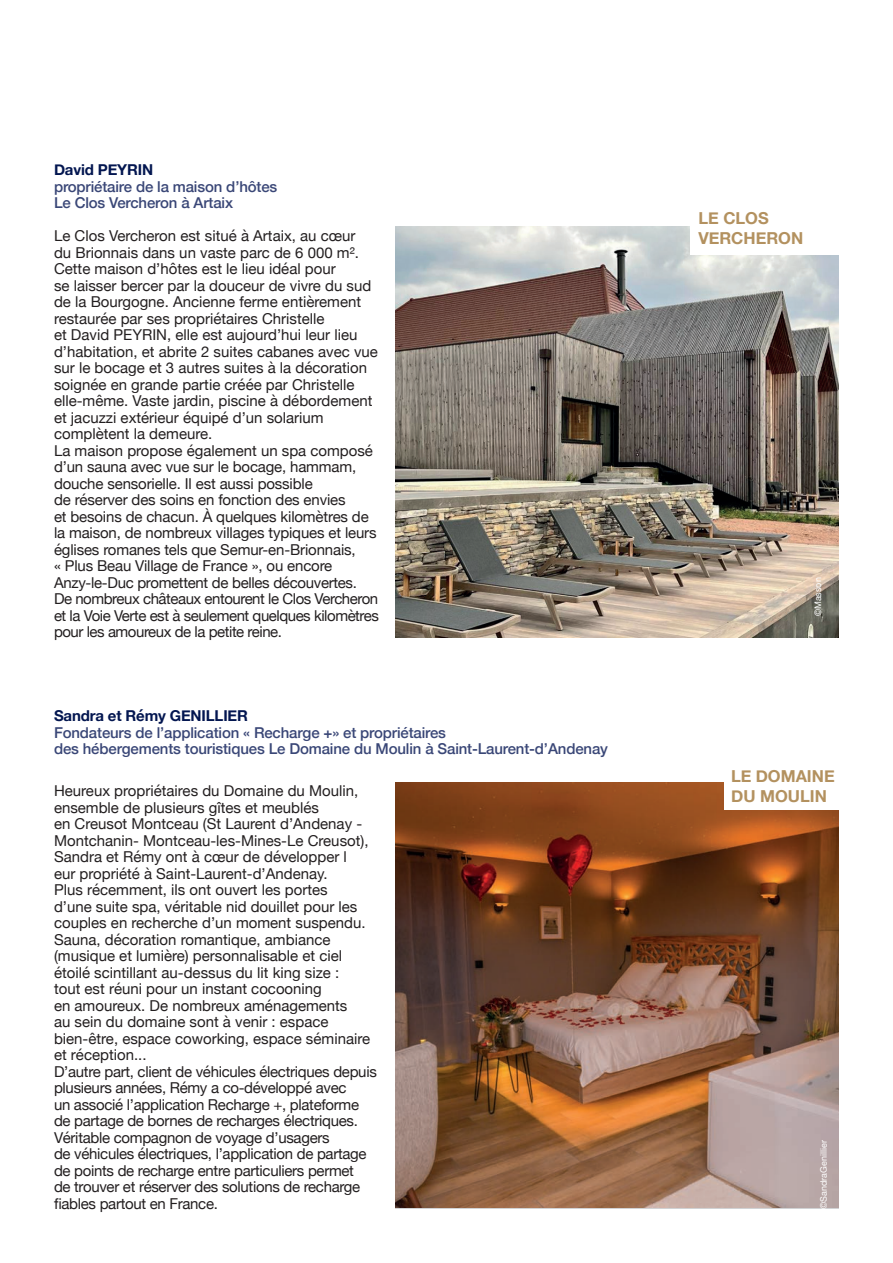
<style>
.page{position:relative;width:893px;height:1263px;background:#fff}
.page>*{position:absolute;margin:0;border:0;box-sizing:border-box;transform-origin:0 0}
.t1{font:700 16.5px/19.8px "Helvetica Neue";color:#b3915f}
.t2{font:15px/16.5px "Helvetica Neue";color:#231f20}
.t3{font:500 15px/16.5px "Helvetica Neue";letter-spacing:-.01em;color:#3a4777}
.t4{font:700 15px "Helvetica Neue";letter-spacing:-.01em;color:#031650}
.t5{font:9px "Helvetica Neue";color:#fff}
</style>
<div class="page">
<img style="left:395px;top:227px;width:444px;height:410px">
<div style="left:690px;top:200px;width:149px;height:55px;background:#fff"></div>
<img style="left:395px;top:782px;width:444px;height:426px">
<div style="left:725px;top:759px;width:116px;height:51px;background:#fff"></div>
<p class="t4" style="left:54px;top:158px;width:101px">David PEYRIN</p>
<p class="t3" style="left:54px;top:177px;width:225px">propriétaire de la maison d’hôtes<br>Le Clos Vercheron à Artaix</p>
<p class="t2" style="left:54px;top:228px;width:326px">Le Clos Vercheron est situé à Artaix, au cœur<br>du Brionnais dans un vaste parc de 6 000 m².<br>Cette maison d’hôtes est le lieu idéal pour<br>se laisser bercer par la douceur de vivre du sud de la Bourgogne. Ancienne ferme entièrement restaurée par ses propriétaires Christelle<br>et David PEYRIN, elle est aujourd’hui leur lieu d’habitation, et abrite 2 suites cabanes avec vue sur le bocage et 3 autres suites à la décoration soignée en grande partie créée par Christelle elle-même. Vaste jardin, piscine à débordement et jacuzzi extérieur équipé d’un solarium complètent la demeure.<br>La maison propose également un spa composé d’un sauna avec vue sur le bocage, hammam, douche sensorielle. Il est aussi possible<br>de réserver des soins en fonction des envies<br>et besoins de chacun. À quelques kilomètres de la maison, de nombreux villages typiques et leurs églises romanes tels que Semur-en-Brionnais,<br>« Plus Beau Village de France », ou encore Anzy-le-Duc promettent de belles découvertes.<br>De nombreux châteaux entourent le Clos Vercheron et la Voie Verte est à seulement quelques kilomètres pour les amoureux de la petite reine.</p>
<p class="t4" style="left:54px;top:704px;width:196px">Sandra et Rémy GENILLIER</p>
<p class="t3" style="left:54px;top:723px;width:555px">Fondateurs de l’application « Recharge +» et propriétaires<br>des hébergements touristiques Le Domaine du Moulin à Saint-Laurent-d’Andenay</p>
<p class="t2" style="left:54px;top:784px;width:324px">Heureux propriétaires du Domaine du Moulin, ensemble de plusieurs gîtes et meublés<br>en Creusot Montceau (St Laurent d’Andenay - Montchanin- Montceau-les-Mines-Le Creusot), Sandra et Rémy ont à cœur de développer l<br>eur propriété à Saint-Laurent-d’Andenay.<br>Plus récemment, ils ont ouvert les portes<br>d’une suite spa, véritable nid douillet pour les couples en recherche d’un moment suspendu.<br>Sauna, décoration romantique, ambiance (musique et lumière) personnalisable et ciel étoilé scintillant au-dessus du lit king size :<br>tout est réuni pour un instant cocooning<br>en amoureux. De nombreux aménagements<br>au sein du domaine sont à venir : espace bien-être, espace coworking, espace séminaire et réception...<br>D’autre part, client de véhicules électriques depuis plusieurs années, Rémy a co-développé avec<br>un associé l’application Recharge +, plateforme de partage de bornes de recharges électriques.<br>Véritable compagnon de voyage d’usagers<br>de véhicules électriques, l’application de partage de points de recharge entre particuliers permet<br>de trouver et réserver des solutions de recharge fiables partout en France.</p>
<p class="t1" style="left:698px;top:209px;width:106px">LE CLOS<br>VERCHERON</p>
<p class="t5" style="left:811px;top:616px;width:41px;rotate:-90deg">©Masson</p>
<p class="t1" style="left:731px;top:766px;width:105px">LE DOMAINE<br>DU MOULIN</p>
<p class="t5" style="left:817px;top:1209px;width:70px;rotate:-90deg">©SandraGenillier</p>
</div>
